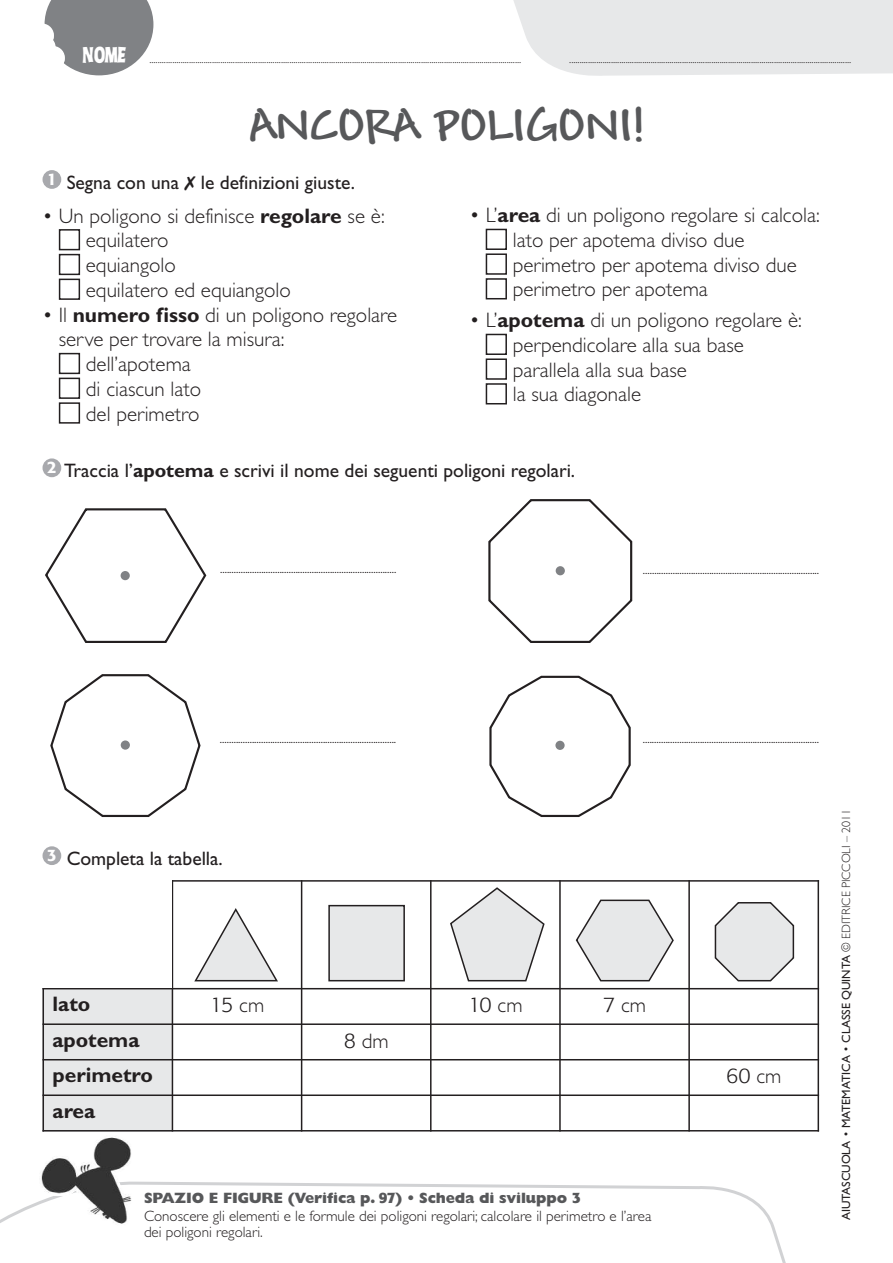
<style>
.page{position:relative;width:893px;height:1263px;background:#fff}
.page>*{position:absolute;margin:0;border:0;box-sizing:border-box;transform-origin:0 0}
.t1{font:700 49.5px "Andy";color:#57585a}
.t2{font:300 21px/24.8px "Gill Sans";color:#231f20}
.t3{font:700 21px "Gill Sans";color:#231f20}
.t4{font:300 21px "Formata";color:#231f20}
.t5{font:19.5px "Gill Sans";color:#231f20}
.t6{font:500 16.5px "Formata";color:#fff}
.t7{font:300 15px/16.5px "Gill Sans";color:#231f20}
.t8{font:800 15px "Gill Sans";letter-spacing:-.01em;color:#57585a}
.t9{font:12px "Gill Sans";color:#231f20}
.t10{font:300 10.5px "Bernhardt";color:#231f20}
.t11{font:10.5px "Gill Sans";color:#231f20}
.s1{font-family:"Dick Van Dyke";font-weight:700;font-size:18px;color:#fff}
.s2{font-weight:700}
.s3{font-family:"Gill Sans"}
.s4{font-family:"Formata"}
.s5{font-family:"Formata";font-weight:700}
.s6{font-weight:300}
</style>
<div class="page">
<svg style="left:0;top:1181px;width:786px;height:82px"></svg>
<img style="left:39px;top:1137px;width:93px;height:90px">
<div style="left:59px;top:402px;width:21px;height:22px;border:2px solid #231f20"></div>
<div style="left:59px;top:378px;width:21px;height:21px;border:2px solid #231f20"></div>
<div style="left:59px;top:353px;width:21px;height:21px;border:2px solid #231f20"></div>
<div style="left:59px;top:279px;width:21px;height:21px;border:2px solid #231f20"></div>
<div style="left:59px;top:254px;width:21px;height:21px;border:2px solid #231f20"></div>
<div style="left:59px;top:229px;width:21px;height:21px;border:2px solid #231f20"></div>
<div style="left:43px;top:170px;width:18px;height:19px;background:#a8a9ad;border-radius:50%"></div>
<div style="left:43px;top:458px;width:18px;height:19px;background:#a8a9ad;border-radius:50%"></div>
<div style="left:43px;top:846px;width:18px;height:19px;background:#a8a9ad;border-radius:50%"></div>
<div style="left:513px;top:0;width:380px;height:76px;background:#e7e8e9"></div>
<svg style="left:44px;top:0;width:109px;height:75px"></svg>
<div style="left:486px;top:229px;width:21px;height:21px;border:2px solid #231f20"></div>
<div style="left:486px;top:383px;width:21px;height:21px;border:2px solid #231f20"></div>
<div style="left:486px;top:358px;width:21px;height:22px;border:2px solid #231f20"></div>
<div style="left:486px;top:334px;width:21px;height:21px;border:2px solid #231f20"></div>
<div style="left:486px;top:278px;width:21px;height:21px;border:2px solid #231f20"></div>
<div style="left:486px;top:253px;width:21px;height:22px;border:2px solid #231f20"></div>
<svg style="left:45px;top:508px;width:161px;height:135px"></svg>
<svg style="left:488px;top:499px;width:144px;height:144px"></svg>
<svg style="left:50px;top:674px;width:151px;height:143px"></svg>
<svg style="left:489px;top:676px;width:142px;height:141px"></svg>
<div style="left:121px;top:571px;width:9px;height:9px;background:#808285;border-radius:50%"></div>
<div style="left:556px;top:566px;width:9px;height:9px;background:#808285;border-radius:50%"></div>
<div style="left:121px;top:740px;width:9px;height:10px;background:#808285;border-radius:50%"></div>
<div style="left:555px;top:741px;width:10px;height:9px;background:#808285;border-radius:50%"></div>
<div style="left:43px;top:989px;width:129px;height:35px;background:#e7e8e9"></div>
<div style="left:43px;top:1024px;width:129px;height:36px;background:#e7e8e9"></div>
<div style="left:43px;top:1060px;width:129px;height:35px;background:#e7e8e9"></div>
<div style="left:43px;top:1095px;width:129px;height:36px;background:#e7e8e9"></div>
<hr style="left:43px;top:880px;width:1px;height:251px;background:#231f20">
<hr style="left:172px;top:880px;width:1px;height:251px;background:#231f20">
<hr style="left:301px;top:880px;width:1px;height:251px;background:#231f20">
<hr style="left:430px;top:880px;width:2px;height:251px;background:#231f20">
<hr style="left:559px;top:880px;width:2px;height:251px;background:#231f20">
<hr style="left:688px;top:880px;width:2px;height:251px;background:#231f20">
<hr style="left:818px;top:880px;width:1px;height:251px;background:#231f20">
<hr style="left:43px;top:880px;width:776px;height:2px;background:#231f20">
<hr style="left:43px;top:988px;width:776px;height:1px;background:#231f20">
<hr style="left:43px;top:1023px;width:776px;height:2px;background:#231f20">
<hr style="left:43px;top:1059px;width:776px;height:1px;background:#231f20">
<hr style="left:43px;top:1094px;width:776px;height:2px;background:#231f20">
<hr style="left:43px;top:1130px;width:776px;height:1px;background:#231f20">
<div style="left:329px;top:906px;width:75px;height:75px;background:#e7e8e9"></div>
<div style="left:328px;top:905px;width:77px;height:76px;border:2px solid #231f20"></div>
<svg style="left:576px;top:899px;width:98px;height:82px"></svg>
<svg style="left:450px;top:887px;width:95px;height:94px"></svg>
<svg style="left:715px;top:902px;width:79px;height:79px"></svg>
<svg style="left:194px;top:908px;width:84px;height:73px"></svg>
<div style="left:36px;top:875px;width:136px;height:113px;background:#fff"></div>
<p class="t10" style="left:83px;top:53px;width:440px"><span class="s1">NOME</span> ..................................................................................................................................................................................</p>
<p class="t10" style="left:569px;top:54px;width:284px">.......................................................................................................................................</p>
<h1 class="t1" style="left:249px;top:95px;width:397px">ANCORA POLIGONI!</h1>
<p class="t6" style="left:47px;top:172px;width:11px">1</p>
<p class="t5" style="left:67px;top:175px;width:290px">Segna con una le definizioni giuste.</p>
<p class="t2" style="left:86px;top:205px;width:300px;text-indent:-43px">• Un poligono si definisce <span class="s2">regolare</span> se è: equilatero<br>equiangolo<br>equilatero ed equiangolo</p>
<p class="t2" style="left:43px;top:304px;width:356px">• Il <span class="s2">numero fisso</span> di un poligono regolare</p>
<p class="t2" style="left:59px;top:329px;width:227px">serve per trovare la misura:</p>
<p class="t2" style="left:86px;top:354px;width:106px">dell’apotema</p>
<p class="t2" style="left:86px;top:378px;width:117px">di ciascun lato</p>
<p class="t2" style="left:86px;top:403px;width:115px">del perimetro</p>
<p class="t2" style="left:513px;top:205px;width:308px;text-indent:-43px">• L’<span class="s2">area</span> di un poligono regolare si calcola: lato per apotema diviso due perimetro per apotema diviso due perimetro per apotema</p>
<p class="t2" style="left:513px;top:310px;width:291px;text-indent:-43px">• L’<span class="s2">apotema</span> di un poligono regolare è: perpendicolare alla sua base parallela alla sua base<br>la sua diagonale</p>
<p class="t5" style="left:47px;top:463px;width:529px"><sup>2</sup> Traccia l’<span class="s2">apotema</span> e scrivi il nome dei seguenti poligoni regolari.</p>
<p class="t11" style="left:220px;top:566px;width:178px">.............................................................................</p>
<p class="t11" style="left:643px;top:566px;width:178px">.............................................................................</p>
<p class="t11" style="left:220px;top:736px;width:178px">.............................................................................</p>
<p class="t11" style="left:643px;top:736px;width:178px">.............................................................................</p>
<p class="t5" style="left:47px;top:851px;width:177px"><sup>3</sup> Completa la tabella.</p>
<p class="t3" style="left:53px;top:996px;width:39px">lato</p>
<p class="t4" style="left:210px;top:996px;width:56px">15 <span class="s3">cm</span></p>
<p class="t4" style="left:468px;top:996px;width:56px">10 <span class="s3">cm</span></p>
<p class="t2" style="left:603px;top:995px;width:44px"><span class="s4">7</span> cm</p>
<p class="t3" style="left:53px;top:1032px;width:88px">apotema</p>
<p class="t2" style="left:344px;top:1030px;width:46px"><span class="s4">8</span> dm</p>
<p class="t3" style="left:53px;top:1067px;width:102px">perimetro</p>
<p class="t4" style="left:726px;top:1067px;width:57px">60 <span class="s3">cm</span></p>
<p class="t3" style="left:53px;top:1103px;width:44px">area</p>
<p class="t8" style="left:144px;top:1192px;width:438px">SPAZIO E FIGURE (Verifica p. <span class="s5">97</span>) • Scheda di sviluppo <span class="s5">3</span></p>
<p class="t7" style="left:144px;top:1209px;width:509px">Conoscere gli elementi e le formule dei poligoni regolari; calcolare il perimetro e l’area dei poligoni regolari.</p>
<p class="t9" style="left:842px;top:1220px;width:413px;rotate:-90deg">AIUTASCUOLA <span class="s6">•</span> MATEMATICA <span class="s6">•</span> CLASSE QUINTA <span class="s6">© EDITRICE PICCOLI – 2011</span></p>
</div>
